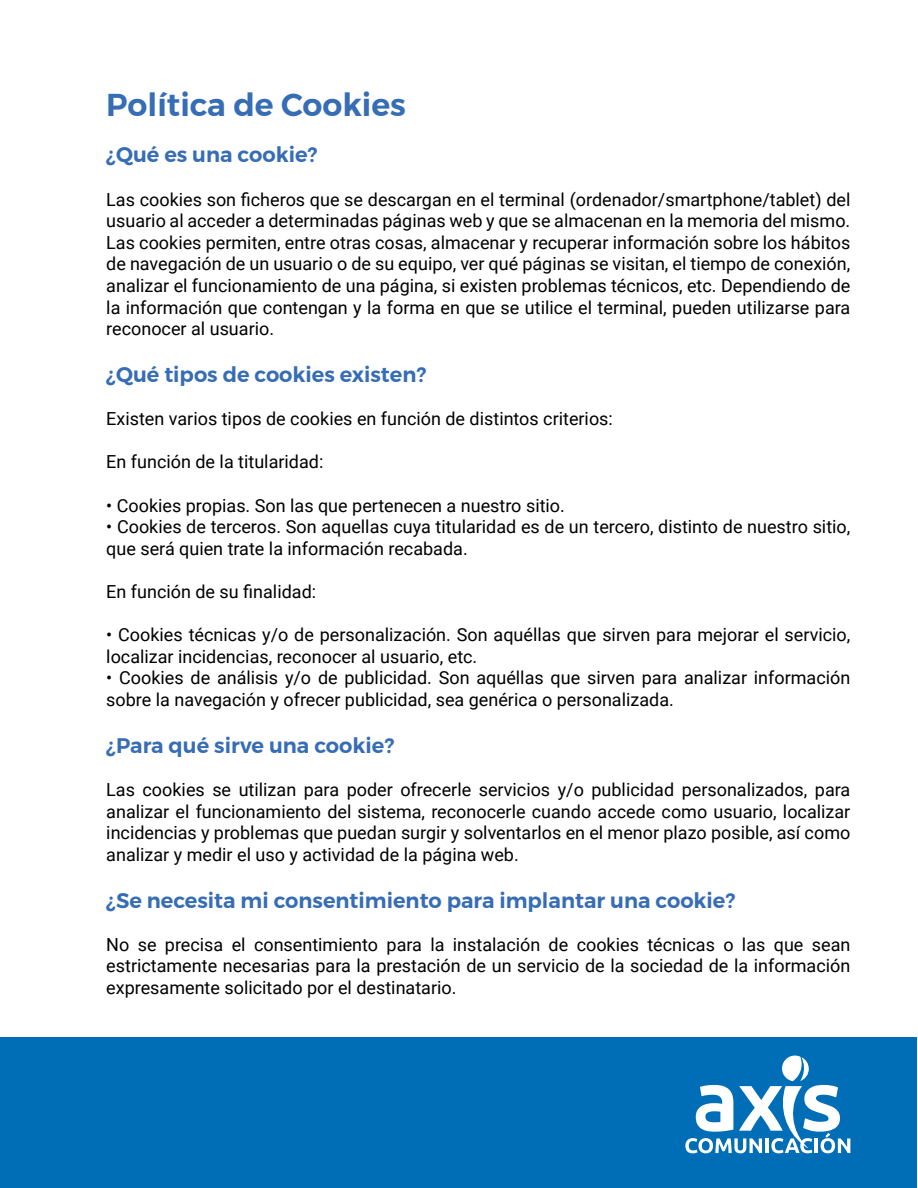
<style>
.page{position:relative;width:918px;height:1188px;background:#fff}
.page>*{position:absolute;margin:0;border:0;box-sizing:border-box;transform-origin:0 0}
.t1{font:600 31.5px "Montserrat";color:#366db4}
.t2{font:600 21px "Montserrat";color:#366db4}
.t3{font:18px/21.6px "Roboto";color:#000;text-align:justify}
</style>
<div class="page">
<div style="left:1px;top:1038px;width:916px;height:150px;background:#006eb7"></div>
<svg style="left:685px;top:1056px;width:165px;height:97px"></svg>
<h1 class="t1" style="left:106px;top:79px;width:301px">Política de Cookies</h1>
<p class="t2" style="left:106px;top:138px;width:212px">¿Qué es una cookie?</p>
<p class="t3" style="left:106px;top:188px;width:746px">Las cookies son ficheros que se descargan en el terminal (ordenador/smartphone/tablet) del usuario al acceder a determinadas páginas web y que se almacenan en la memoria del mismo.<br>Las cookies permiten, entre otras cosas, almacenar y recuperar información sobre los hábitos de navegación de un usuario o de su equipo, ver qué páginas se visitan, el tiempo de conexión, analizar el funcionamiento de una página, si existen problemas técnicos, etc. Dependiendo de la información que contengan y la forma en que se utilice el terminal, pueden utilizarse para reconocer al usuario.</p>
<p class="t2" style="left:106px;top:358px;width:321px">¿Qué tipos de cookies existen?</p>
<p class="t3" style="left:106px;top:407px;width:508px">Existen varios tipos de cookies en función de distintos criterios:</p>
<p class="t3" style="left:106px;top:450px;width:219px">En función de la titularidad:</p>
<p class="t3" style="left:106px;top:494px;width:460px">• Cookies propias. Son las que pertenecen a nuestro sitio.</p>
<p class="t3" style="left:106px;top:515px;width:746px">• Cookies de terceros. Son aquellas cuya titularidad es de un tercero, distinto de nuestro sitio, que será quien trate la información recabada.</p>
<p class="t3" style="left:106px;top:580px;width:211px">En función de su finalidad:</p>
<p class="t3" style="left:106px;top:623px;width:746px">• Cookies técnicas y/o de personalización. Son aquéllas que sirven para mejorar el servicio, localizar incidencias, reconocer al usuario, etc.</p>
<p class="t3" style="left:106px;top:666px;width:746px">• Cookies de análisis y/o de publicidad. Son aquéllas que sirven para analizar información sobre la navegación y ofrecer publicidad, sea genérica o personalizada.</p>
<p class="t2" style="left:106px;top:729px;width:289px">¿Para qué sirve una cookie?</p>
<p class="t3" style="left:106px;top:778px;width:746px">Las cookies se utilizan para poder ofrecerle servicios y/o publicidad personalizados, para analizar el funcionamiento del sistema, reconocerle cuando accede como usuario, localizar incidencias y problemas que puedan surgir y solventarlos en el menor plazo posible, así como analizar y medir el uso y actividad de la página web.</p>
<p class="t2" style="left:106px;top:883px;width:630px">¿Se necesita mi consentimiento para implantar una cookie?</p>
<p class="t3" style="left:106px;top:933px;width:746px">No se precisa el consentimiento para la instalación de cookies técnicas o las que sean estrictamente necesarias para la prestación de un servicio de la sociedad de la información expresamente solicitado por el destinatario.</p>
</div>
